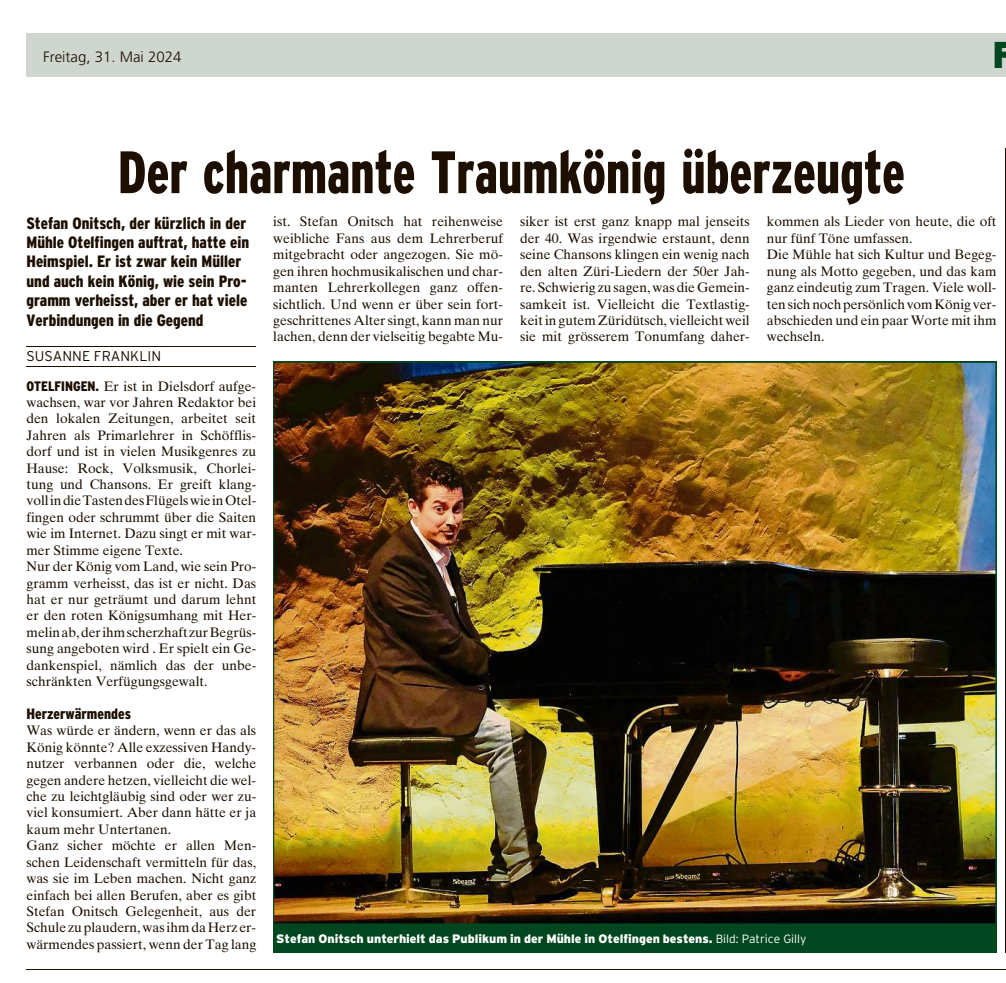
<style>
.page{position:relative;width:1006px;height:983px;background:#fff}
.page>*{position:absolute;margin:0;border:0;box-sizing:border-box;transform-origin:0 0}
.t1{font:900 condensed 59.7px "Interstate";color:#1c0f00;scale:.86 1}
.t2{font:900 37.35px "Interstate";color:#00471f}
.t3{font:900 condensed 16.35px/19.4px "Interstate";color:#1c0f00}
.t4{font:300 15px "Frutiger LT Std";color:#1c0f00}
.t5{font:900 condensed 14.85px "Interstate";color:#1c0f00}
.t6{font:300 14.25px "Interstate";color:#1c0f00}
.t7{font:13.8px/16.4px "Times Ten LT Std";color:#1c0f00}
.t8{font:900 12.3px "Interstate";color:#fff}
.s1{font-family:"Interstate";font-weight:900;font-stretch:condensed}
.s2{font-weight:300;font-size:12px}
</style>
<div class="page">
<hr style="left:26px;top:366px;width:230px;height:1px;background:#1c0f00">
<hr style="left:26px;top:346px;width:230px;height:1px;background:#1c0f00">
<img style="left:273px;top:362px;width:723px;height:562px">
<div style="left:273px;top:924px;width:723px;height:29px;background:#00471f"></div>
<div style="left:26px;top:33px;width:980px;height:44px;background:#cfd6cf"></div>
<hr style="left:26px;top:969px;width:980px;height:1px;background:#1c0f00">
<hr style="left:1004px;top:148px;width:1px;height:805px;background:#1c0f00">
<p class="t4" style="left:43px;top:48px;width:140px">Freitag, 31. Mai 2024</p>
<h2 class="t2" style="left:992px;top:42px;width:26px">F</h2>
<h1 class="t1" style="left:118px;top:151px;width:916px">Der charmante Traumkönig überzeugte</h1>
<p class="t3" style="left:26px;top:215px;width:224px">Stefan Onitsch, der kürzlich in der Mühle Otelfingen auftrat, hatte ein Heimspiel. Er ist zwar kein Müller und auch kein König, wie sein Pro&shy;gramm verheisst, aber er hat viele Verbindungen in die Gegend</p>
<p class="t6" style="left:26px;top:351px;width:136px">SUSANNE FRANKLIN</p>
<p class="t7" style="left:26px;top:379px;width:231px"><span class="s1">OTELFINGEN.</span> Er ist in Dielsdorf aufge&shy;wachsen, war vor Jahren Redaktor bei den lokalen Zeitungen, arbeitet seit Jahren als Primarlehrer in Schöfflis&shy;dorf und ist in vielen Musikgenres zu Hause: Rock, Volksmusik, Chorlei&shy;tung und Chansons. Er greift klang&shy;vollindieTastendesFlügelswieinOtel&shy;fingen oder schrummt über die Saiten wie im Internet. Dazu singt er mit war&shy;mer Stimme eigene Texte.<br>Nur der König vom Land, wie sein Pro&shy;gramm verheisst, das ist er nicht. Das hat er nur geträumt und darum lehnt er den roten Königsumhang mit Her&shy;melinab,derihmscherzhaftzurBegrüs&shy;sung angeboten wird . Er spielt ein Ge&shy;dankenspiel, nämlich das der unbe&shy;schränkten Verfügungsgewalt.</p>
<p class="t5" style="left:26px;top:708px;width:106px">Herzerwärmendes</p>
<p class="t7" style="left:26px;top:724px;width:231px">Was würde er ändern, wenn er das als König könnte? Alle exzessiven Handy&shy;nutzer verbannen oder die, welche gegen andere hetzen, vielleicht die wel&shy;che zu leichtgläubig sind oder wer zu&shy;viel konsumiert. Aber dann hätte er ja kaum mehr Untertanen.<br>Ganz sicher möchte er allen Men&shy;schen Leidenschaft vermitteln für das, was sie im Leben machen. Nicht ganz einfach bei allen Berufen, aber es gibt Stefan Onitsch Gelegenheit, aus der Schule zuplaudern,wasihmdaHerz er&shy;wärmendes passiert, wenn der Tag lang</p>
<p class="t7" style="left:273px;top:215px;width:231px;text-align:justify">ist. Stefan Onitsch hat reihenweise weibliche Fans aus dem Lehrerberuf mitgebracht oder angezogen. Sie mö&shy;gen ihren hochmusikalischen und char&shy;manten Lehrerkollegen ganz offen&shy;sichtlich. Und wenn er über sein fort&shy;geschrittenes Alter singt, kann man nur lachen, denn der vielseitig begabte Mu-</p>
<p class="t7" style="left:520px;top:215px;width:231px;text-align:justify">siker ist erst ganz knapp mal jenseits der 40. Was irgendwie erstaunt, denn seine Chansons klingen ein wenig nach den alten Züri-Liedern der 50er Jah&shy;re. Schwierig zu sagen, was die Gemein&shy;samkeit ist. Vielleicht die Textlastig&shy;keitin gutem Züridütsch, vielleicht weil sie mit grösserem Tonumfang daher-</p>
<p class="t7" style="left:766px;top:215px;width:231px">kommen als Lieder von heute, die oft nur fünf Töne umfassen.<br>Die Mühle hat sich Kultur und Begeg&shy;nung als Motto gegeben, und das kam ganz eindeutig zum Tragen. Viele woll&shy;tensichnochpersönlichvomKönig ver&shy;abschieden und ein paar Worte mit ihm wechseln.</p>
<p class="t8" style="left:276px;top:934px;width:532px">Stefan Onitsch unterhielt das Publikum in der Mühle in Otelfingen bestens. <span class="s2">Bild: Patrice Gilly</span></p>
</div>
